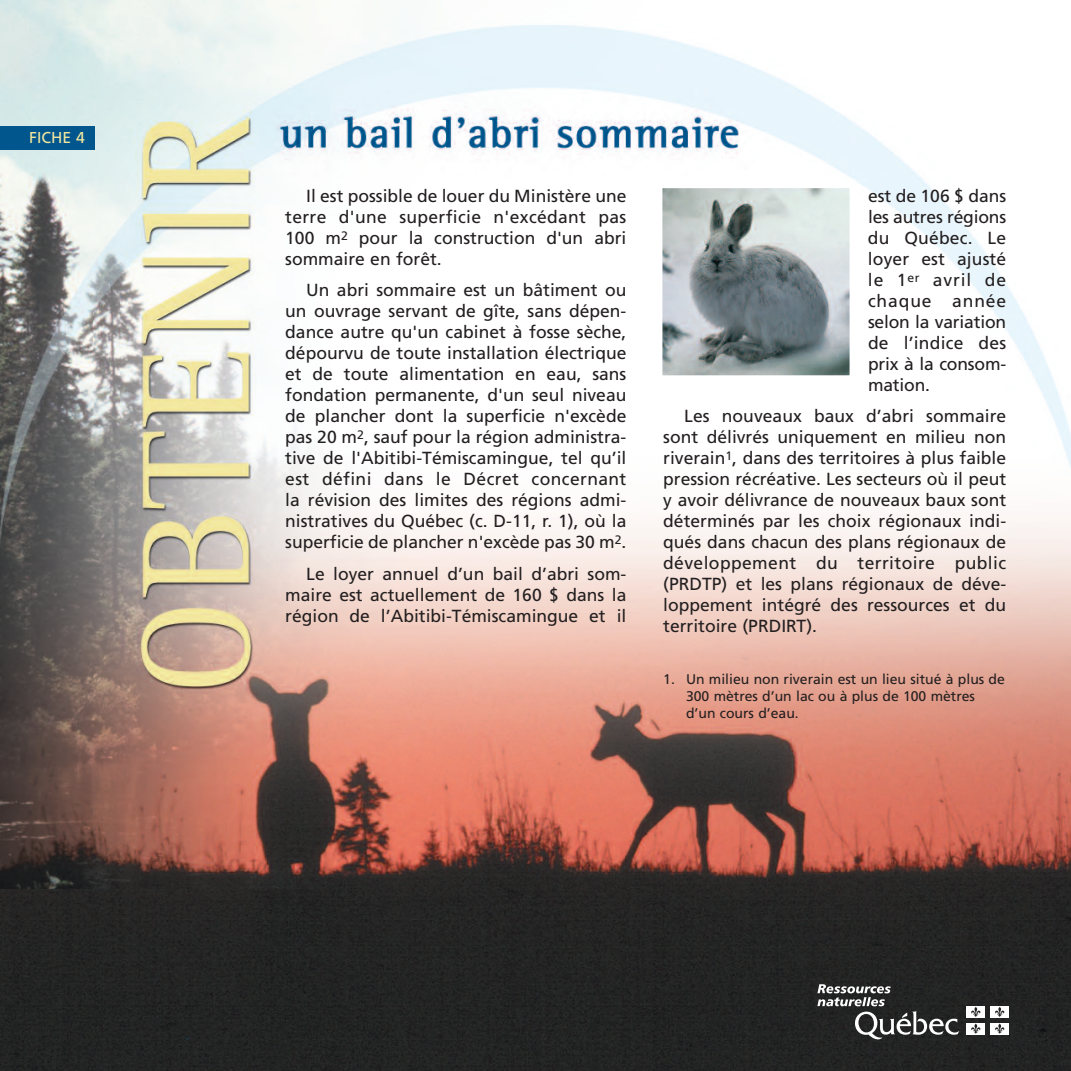
<style>
.page{position:relative;width:1071px;height:1071px;background:#fff}
.page>*{position:absolute;margin:0;border:0;box-sizing:border-box;transform-origin:0 0}
.t1{font:17.5px/21px "Frutiger";color:#231f20;text-align:justify}
.t2{font:15.75px "Frutiger";color:#f3e7a0}
.t3{font:14px/16.8px "Frutiger";color:#231f20}
</style>
<div class="page">
<img style="left:0;top:0;width:1071px;height:1071px">
<div style="left:0;top:126px;width:94px;height:24px;background:#00568d"></div>
<img style="left:664px;top:189px;width:184px;height:185px">
<div style="left:662px;top:187px;width:188px;height:189px;border:1px solid #fff"></div>
<svg style="left:817px;top:984px;width:142px;height:55px"></svg>
<div style="left:967px;top:1006px;width:18px;height:12px;background:#fff"></div>
<svg style="left:971px;top:1007px;width:10px;height:10px"></svg>
<div style="left:990px;top:1006px;width:19px;height:12px;background:#fff"></div>
<svg style="left:995px;top:1007px;width:10px;height:10px"></svg>
<div style="left:967px;top:1023px;width:18px;height:11px;background:#fff"></div>
<svg style="left:971px;top:1024px;width:10px;height:10px"></svg>
<div style="left:990px;top:1023px;width:19px;height:11px;background:#fff"></div>
<svg style="left:995px;top:1024px;width:10px;height:10px"></svg>
<p class="t2" style="left:29px;top:131px;width:57px">FICHE 4</p>
<p class="t1" style="left:285px;top:186px;width:343px;text-indent:21px">Il est possible de louer du Ministère une terre d'une superficie n'excédant pas 100 m<sup>2</sup> pour la construction d'un abri sommaire en forêt.</p>
<p class="t1" style="left:285px;top:281px;width:343px;text-indent:21px">Un abri sommaire est un bâtiment ou un ouvrage servant de gîte, sans dépen&shy;dance autre qu'un cabinet à fosse sèche, dépourvu de toute installation électrique et de toute alimentation en eau, sans fondation permanente, d'un seul niveau de plancher dont la superficie n'excède pas 20 m<sup>2</sup>, sauf pour la région administra&shy;tive de l'Abitibi-Témiscamingue, tel qu’il est défini dans le Décret concernant la révision des limites des régions admi&shy;nistratives du Québec (c. D-11, r. 1), où la superficie de plancher n'excède pas 30 m<sup>2</sup>.</p>
<p class="t1" style="left:285px;top:565px;width:343px;text-indent:21px">Le loyer annuel d’un bail d’abri som&shy;maire est actuellement de 160 $ dans la région de l’Abitibi-Témiscamingue et il</p>
<p class="t1" style="left:868px;top:186px;width:140px">est de 106 $ dans les autres régions du Québec. Le loyer est ajusté le 1<sup>er</sup> avril de chaque année selon la variation de l’indice des prix à la consom&shy;mation.</p>
<p class="t1" style="left:663px;top:407px;width:345px;text-indent:21px">Les nouveaux baux d’abri sommaire sont délivrés uniquement en milieu non riverain<sup>1</sup>, dans des territoires à plus faible pression récréative. Les secteurs où il peut y avoir délivrance de nouveaux baux sont déterminés par les choix régionaux indi&shy;qués dans chacun des plans régionaux de développement du territoire public (PRDTP) et les plans régionaux de déve&shy;loppement intégré des ressources et du territoire (PRDIRT).</p>
<p class="t3" style="left:686px;top:672px;width:320px;text-indent:-23px">1. Un milieu non riverain est un lieu situé à plus de<br>300 mètres d’un lac ou à plus de 100 mètres d’un cours d’eau.</p>
</div>
